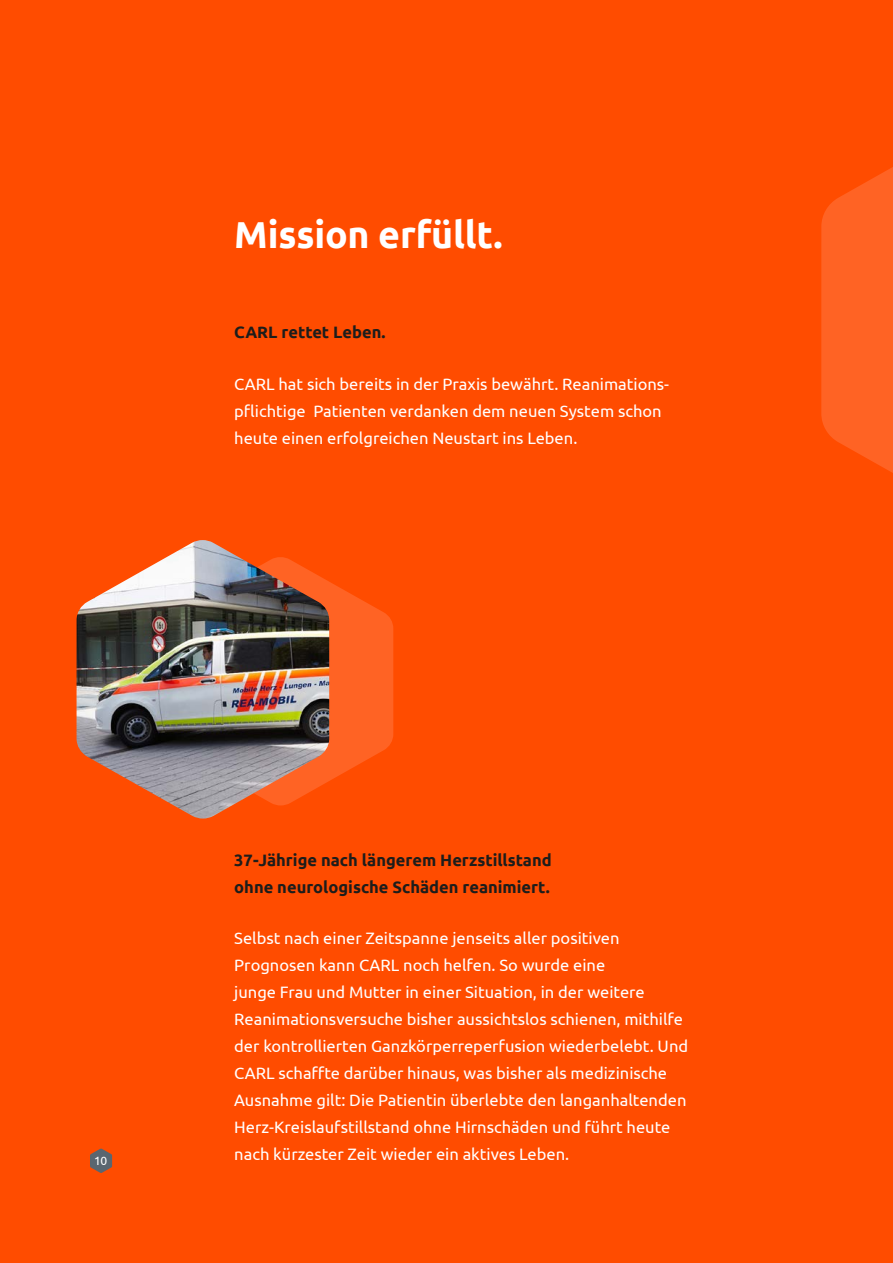
<style>
.page{position:relative;width:893px;height:1263px;background:#ff4c00}
.page>*{position:absolute;margin:0;border:0;box-sizing:border-box;transform-origin:0 0}
.t1{font:700 37.5px "Ubuntu";letter-spacing:-.005em;color:#fff}
.t2{font:16.5px/27px "Ubuntu";color:#fff}
.t3{font:700 16.5px/27px "Ubuntu";color:#1d1d1b}
.t4{font:12px "Ubuntu";color:#fff}
</style>
<div class="page">
<svg style="left:329px;top:582px;width:64px;height:199px;fill:#ff6324"></svg>
<svg style="left:821px;top:167px;width:72px;height:306px"></svg>
<img style="left:77px;top:540px;width:252px;height:278px">
<svg style="left:90px;top:1148px;width:22px;height:25px"></svg>
<h1 class="t1" style="left:234px;top:212px;width:270px">Mission erfüllt.</h1>
<p class="t3" style="left:234px;top:318px;width:153px">CARL rettet Leben.</p>
<p class="t2" style="left:234px;top:370px;width:436px">CARL hat sich bereits in der Praxis bewährt. Reanimations&shy;pflichtige Patienten verdanken dem neuen System schon heute einen erfolgreichen Neustart ins Leben.</p>
<p class="t4" style="left:94px;top:1153px;width:15px">10</p>
<p class="t3" style="left:234px;top:846px;width:319px">37-Jährige nach längerem Herzstillstand ohne neurologische Schäden reanimiert.</p>
<p class="t2" style="left:234px;top:924px;width:455px">Selbst nach einer Zeitspanne jenseits aller positiven Prognosen kann CARL noch helfen. So wurde eine<br>junge Frau und Mutter in einer Situation, in der weitere Reanimationsversuche bisher aussichtslos schienen, mithilfe der kontrollierten Ganzkörperreperfusion wiederbelebt. Und CARL schaffte darüber hinaus, was bisher als medizinische Ausnahme gilt: Die Patientin überlebte den langanhaltenden Herz-Kreislaufstillstand ohne Hirnschäden und führt heute nach kürzester Zeit wieder ein aktives Leben.</p>
</div>
